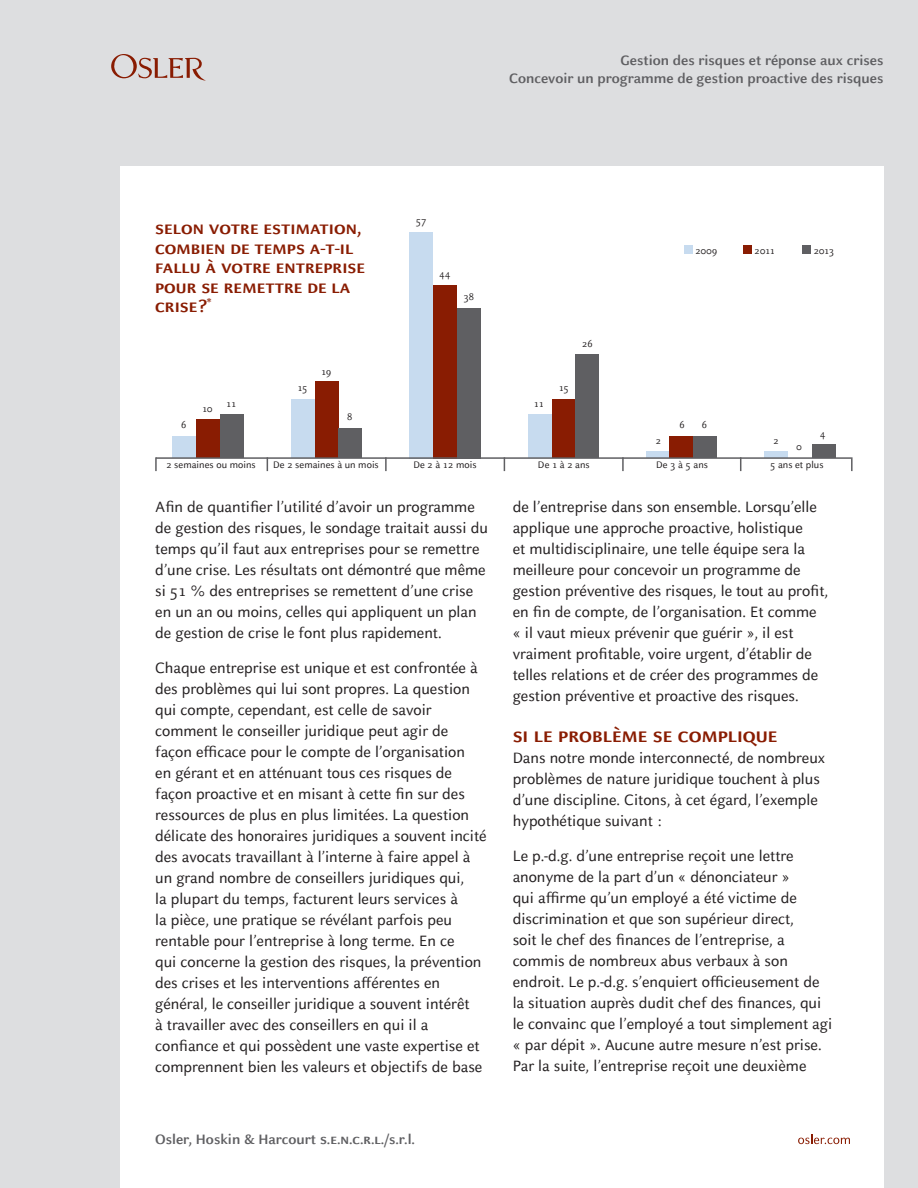
<style>
.page{position:relative;width:918px;height:1188px;background:#dddee0}
.page>*{position:absolute;margin:0;border:0;box-sizing:border-box;transform-origin:0 0}
.t1{font:700 21.75px "Celeste Sans SC";color:#891c02}
.t2{font:700 19.5px/19.5px "Celeste Sans SC";color:#891c02}
.t3{font:16.5px/21px "Celeste Sans";color:#231f20}
.t4{font:700 15px/18px "Celeste Sans";color:#5f5f62;text-align:right}
.t5{font:10.5px "Celeste Sans";letter-spacing:.005em;color:#231f20}
.s1{font-family:"Celeste Sans SC"}
</style>
<div class="page">
<div style="left:120px;top:166px;width:763px;height:1022px;background:#fff"></div>
<svg style="left:111px;top:54px;width:95px;height:27px"></svg>
<svg style="left:798px;top:1134px;width:52px;height:10px"></svg>
<div style="left:173px;top:436px;width:23px;height:22px;background:#c7dbef"></div>
<div style="left:196px;top:419px;width:24px;height:39px;background:#891c02"></div>
<div style="left:220px;top:415px;width:24px;height:43px;background:#5f5f62"></div>
<div style="left:291px;top:399px;width:24px;height:58px;background:#c7dbef"></div>
<div style="left:315px;top:381px;width:23px;height:76px;background:#891c02"></div>
<div style="left:338px;top:428px;width:24px;height:29px;background:#5f5f62"></div>
<div style="left:410px;top:232px;width:23px;height:227px;background:#c7dbef"></div>
<div style="left:433px;top:285px;width:24px;height:174px;background:#891c02"></div>
<div style="left:457px;top:309px;width:24px;height:150px;background:#5f5f62"></div>
<div style="left:528px;top:414px;width:24px;height:43px;background:#c7dbef"></div>
<div style="left:552px;top:399px;width:24px;height:58px;background:#891c02"></div>
<div style="left:576px;top:354px;width:23px;height:103px;background:#5f5f62"></div>
<div style="left:646px;top:452px;width:24px;height:6px;background:#c7dbef"></div>
<div style="left:670px;top:436px;width:23px;height:22px;background:#891c02"></div>
<div style="left:693px;top:436px;width:24px;height:22px;background:#5f5f62"></div>
<div style="left:764px;top:452px;width:24px;height:6px;background:#c7dbef"></div>
<div style="left:812px;top:444px;width:24px;height:14px;background:#5f5f62"></div>
<hr style="left:156px;top:457px;width:695px;height:2px;background:#5f5f62">
<svg style="left:155px;top:457px;width:2px;height:14px"></svg>
<svg style="left:851px;top:457px;width:2px;height:14px"></svg>
<svg style="left:740px;top:457px;width:1px;height:14px"></svg>
<svg style="left:622px;top:457px;width:2px;height:14px"></svg>
<svg style="left:504px;top:457px;width:1px;height:14px"></svg>
<svg style="left:385px;top:457px;width:2px;height:14px"></svg>
<svg style="left:267px;top:457px;width:1px;height:14px"></svg>
<div style="left:743px;top:245px;width:9px;height:9px;background:#891c02"></div>
<div style="left:684px;top:245px;width:8px;height:9px;background:#c7dbef"></div>
<div style="left:803px;top:246px;width:8px;height:8px;background:#5f5f62"></div>
<p class="t4" style="left:509px;top:52px;width:376px">Gestion des risques et réponse aux crises<br>Concevoir un programme de gestion proactive des risques</p>
<p class="t2" style="left:155px;top:218px;width:212px">selon votre estimation, combien de temps a-t-il fallu à votre entreprise pour se remettre de la crise?<sup>*</sup></p>
<p class="t5" style="left:416px;top:215px;width:12px">57</p>
<p class="t5" style="left:440px;top:268px;width:12px">44</p>
<p class="t5" style="left:463px;top:291px;width:12px">38</p>
<p class="t5" style="left:755px;top:244px;width:22px">2011</p>
<p class="t5" style="left:695px;top:245px;width:24px">2009</p>
<p class="t5" style="left:814px;top:245px;width:22px">2013</p>
<p class="t5" style="left:582px;top:338px;width:12px">26</p>
<p class="t5" style="left:321px;top:366px;width:12px">19</p>
<p class="t5" style="left:297px;top:382px;width:12px">15</p>
<p class="t5" style="left:559px;top:382px;width:12px">15</p>
<p class="t5" style="left:181px;top:419px;width:7px">6</p>
<p class="t5" style="left:202px;top:403px;width:12px">10</p>
<p class="t5" style="left:226px;top:398px;width:12px">11</p>
<p class="t5" style="left:347px;top:411px;width:7px">8</p>
<p class="t5" style="left:534px;top:398px;width:12px">11</p>
<p class="t5" style="left:680px;top:419px;width:7px">6</p>
<p class="t5" style="left:702px;top:418px;width:7px">6</p>
<p class="t5" style="left:656px;top:435px;width:7px">2</p>
<p class="t5" style="left:774px;top:435px;width:7px">2</p>
<p class="t5" style="left:796px;top:441px;width:7px">0</p>
<p class="t5" style="left:820px;top:427px;width:7px">4</p>
<p class="t5" style="left:166px;top:459px;width:91px">2 semaines ou moins</p>
<p class="t5" style="left:273px;top:459px;width:107px">De 2 semaines à un mois</p>
<p class="t5" style="left:413px;top:459px;width:65px">De 2 à 12 mois</p>
<p class="t5" style="left:538px;top:459px;width:53px">De 1 à 2 ans</p>
<p class="t5" style="left:656px;top:459px;width:53px">De 3 à 5 ans</p>
<p class="t5" style="left:770px;top:459px;width:55px">5 ans et plus</p>
<p class="t3" style="left:155px;top:497px;width:334px">Afin de quantifier l’utilité d’avoir un programme de gestion des risques, le sondage traitait aussi du temps qu’il faut aux entreprises pour se remettre d’une crise. Les résultats ont démontré que même si 51 % des entreprises se remettent d’une crise en un an ou moins, celles qui appliquent un plan de gestion de crise le font plus rapidement.</p>
<p class="t3" style="left:155px;top:657px;width:333px">Chaque entreprise est unique et est confrontée à des problèmes qui lui sont propres. La question qui compte, cependant, est celle de savoir comment le conseiller juridique peut agir de façon efficace pour le compte de l’organisation<br>en gérant et en atténuant tous ces risques de façon proactive et en misant à cette fin sur des ressources de plus en plus limitées. La question délicate des honoraires juridiques a souvent incité des avocats travaillant à l’interne à faire appel à un grand nombre de conseillers juridiques qui,<br>la plupart du temps, facturent leurs services à<br>la pièce, une pratique se révélant parfois peu rentable pour l’entreprise à long terme. En ce<br>qui concerne la gestion des risques, la prévention des crises et les interventions afférentes en général, le conseiller juridique a souvent intérêt<br>à travailler avec des conseillers en qui il a confiance et qui possèdent une vaste expertise et comprennent bien les valeurs et objectifs de base</p>
<p class="t4" style="left:155px;top:1130px;width:261px">Osler, Hoskin &amp; Harcourt <span class="s1">s.e.n.c.r.l./</span>s.r.l.</p>
<p class="t3" style="left:513px;top:497px;width:317px">de l’entreprise dans son ensemble. Lorsqu’elle applique une approche proactive, holistique<br>et multidisciplinaire, une telle équipe sera la meilleure pour concevoir un programme de gestion préventive des risques, le tout au profit, en fin de compte, de l’organisation. Et comme « il vaut mieux prévenir que guérir », il est vraiment profitable, voire urgent, d’établir de telles relations et de créer des programmes de gestion préventive et proactive des risques.</p>
<h1 class="t1" style="left:513px;top:723px;width:266px">si le problème se complique</h1>
<p class="t3" style="left:513px;top:748px;width:314px">Dans notre monde interconnecté, de nombreux problèmes de nature juridique touchent à plus d’une discipline. Citons, à cet égard, l’exemple hypothétique suivant :</p>
<p class="t3" style="left:513px;top:845px;width:321px">Le p.-d.g. d’une entreprise reçoit une lettre anonyme de la part d’un « dénonciateur »<br>qui affirme qu’un employé a été victime de discrimination et que son supérieur direct,<br>soit le chef des finances de l’entreprise, a commis de nombreux abus verbaux à son endroit. Le p.-d.g. s’enquiert officieusement de la situation auprès dudit chef des finances, qui le convainc que l’employé a tout simplement agi « par dépit ». Aucune autre mesure n’est prise.<br>Par la suite, l’entreprise reçoit une deuxième</p>
</div>
